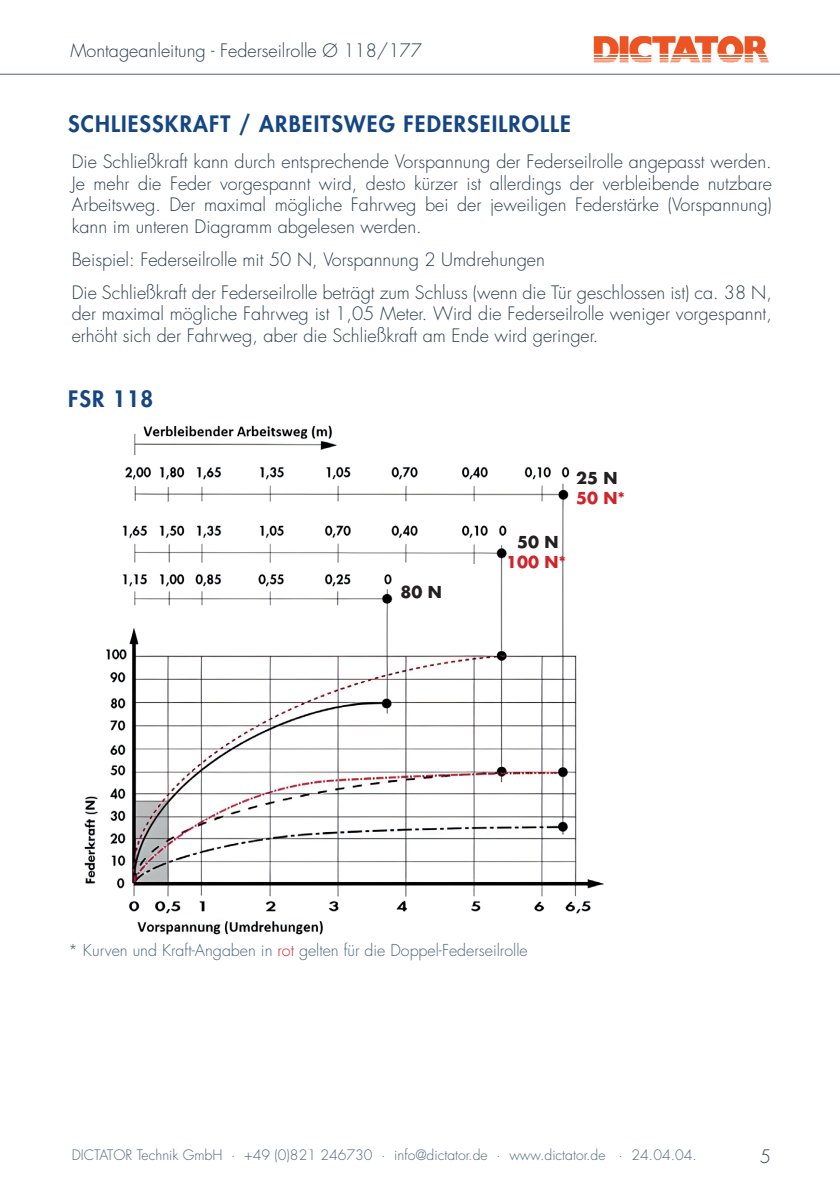
<style>
.page{position:relative;width:840px;height:1191px;background:#fff}
.page>*{position:absolute;margin:0;border:0;box-sizing:border-box;transform-origin:0 0}
.t1{font:800 22px "Futura Std";letter-spacing:.05em;color:#154682}
.t2{font:300 18px/21.6px "Futura Std";color:#2b3d4e}
.t3{font:300 16px "Futura Std";color:#4d647e}
.t4{font:700 16px "Futura Std";color:#231f20}
.t5{font:700 16px "Futura Std";color:#d1232a}
.t6{font:300 14px "Futura Std";color:#4d647e}
.s1{color:#d1232a}
</style>
<div class="page">
<img style="left:593px;top:37px;width:176px;height:25px">
<hr style="left:0;top:74px;width:839px;height:1px;background:#4d647e">
<img style="left:84px;top:425px;width:520px;height:510px">
<p class="t2" style="left:70px;top:40px;width:353px">Montageanleitung - Federseilrolle Ø 118/177</p>
<p class="t1" style="left:68px;top:109px;width:504px">SCHLIESSKRAFT / ARBEITSWEG FEDERSEILROLLE</p>
<p class="t2" style="left:72px;top:151px;width:701px;text-align:justify">Die Schließkraft kann durch entsprechende Vorspannung der Federseilrolle angepasst werden.<br>Je mehr die Feder vorgespannt wird, desto kürzer ist allerdings der verbleibende nutzbare Arbeitsweg. Der maximal mögliche Fahrweg bei der jeweiligen Federstärke (Vorspannung) kann im unteren Diagramm abgelesen werden.</p>
<p class="t2" style="left:72px;top:243px;width:701px;line-height:33px">Beispiel: Federseilrolle mit 50 N, Vorspannung 2 Umdrehungen<br>Die Schließkraft der Federseilrolle beträgt zum Schluss (wenn die Tür geschlossen ist) ca. 38 N,</p>
<p class="t2" style="left:72px;top:303px;width:701px">der maximal mögliche Fahrweg ist 1,05 Meter. Wird die Federseilrolle weniger vorgespannt, erhöht sich der Fahrweg, aber die Schließkraft am Ende wird geringer.</p>
<p class="t1" style="left:68px;top:385px;width:87px">FSR 118</p>
<p class="t4" style="left:400px;top:581px;width:43px">80 N</p>
<p class="t4" style="left:575px;top:468px;width:43px">25 N</p>
<p class="t5" style="left:575px;top:487px;width:51px">50 N*</p>
<p class="t4" style="left:516px;top:531px;width:43px">50 N</p>
<p class="t5" style="left:506px;top:551px;width:62px">100 N*</p>
<p class="t3" style="left:68px;top:940px;width:461px">* Kurven und Kraft-Angaben in <span class="s1">rot</span> gelten für die Doppel-Federseilrolle</p>
<p class="t6" style="left:72px;top:1146px;width:626px">DICTATOR Technik GmbH · +49 (0)821 246730 · info@dictator.de · www.dictator.de · 24.04.04.</p>
<p class="t2" style="left:759px;top:1146px;width:13px">5</p>
</div>
